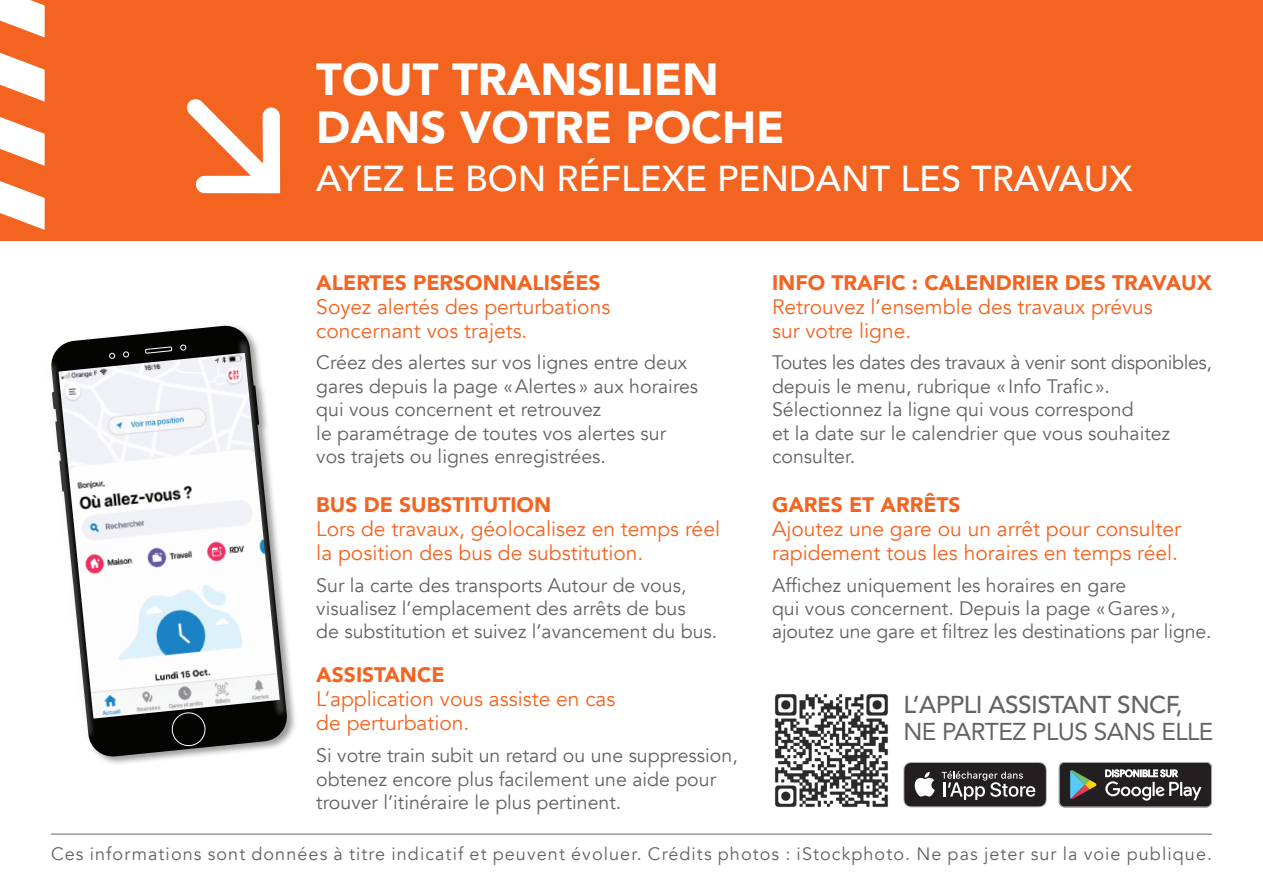
<style>
.page{position:relative;width:1263px;height:893px;background:#fff}
.page>*{position:absolute;margin:0;border:0;box-sizing:border-box;transform-origin:0 0}
.t1{font:900 45px/48px "Avenir";color:#fff}
.t2{font:500 36px "Avenir";color:#fff}
.t3{font:500 24.3px "Avenir";letter-spacing:-.02em;color:#636366}
.t4{font:24.3px "Avenir";letter-spacing:-.02em;color:#636366}
.t5{font:21px/24px "Avenir";color:#f36421}
.t6{font:900 21px "Avenir";color:#f36421}
.t7{font:19.5px/23.4px "Avenir";color:#636366}
.t8{font:18px "Avenir";letter-spacing:.06em;color:#636366}
</style>
<div class="page">
<div style="left:0;top:0;width:1263px;height:241px;background:#f36421"></div>
<svg style="left:0;top:0;width:45px;height:37px"></svg>
<svg style="left:0;top:117px;width:45px;height:49px"></svg>
<svg style="left:0;top:181px;width:45px;height:49px"></svg>
<svg style="left:0;top:53px;width:45px;height:49px"></svg>
<svg style="left:187px;top:99px;width:93px;height:94px"></svg>
<svg style="left:140px;top:328px;width:54px;height:430px;background:#40413f"></svg>
<img style="left:51px;top:334px;width:89px;height:430px">
<img style="left:194px;top:325px;width:101px;height:431px">
<svg style="left:89px;top:337px;width:116px;height:16px;background:#121211"></svg>
<img style="left:58px;top:353px;width:222px;height:366px">
<svg style="left:171px;top:711px;width:35px;height:36px"></svg>
<hr style="left:51px;top:834px;width:1161px;height:1px;background:#636366">
<img style="left:774px;top:694px;width:114px;height:114px">
<svg style="left:903px;top:762px;width:144px;height:45px;background:#4e4b4c"></svg>
<svg style="left:1059px;top:762px;width:153px;height:45px;background:#4d4c4c"></svg>
<h1 class="t1" style="left:316px;top:54px;width:470px">TOUT TRANSILIEN<br>DANS VOTRE POCHE</h1>
<h2 class="t2" style="left:316px;top:147px;width:818px">AYEZ LE BON RÉFLEXE PENDANT LES TRAVAUX</h2>
<p class="t6" style="left:316px;top:264px;width:286px">ALERTES PERSONNALISÉES</p>
<p class="t5" style="left:316px;top:295px;width:295px">Soyez alertés des perturbations concernant vos trajets.</p>
<p class="t7" style="left:316px;top:351px;width:383px">Créez des alertes sur vos lignes entre deux gares depuis la page «Alertes » aux horaires qui vous concernent et retrouvez<br>le paramétrage de toutes vos alertes sur vos trajets ou lignes enregistrées.</p>
<p class="t6" style="left:316px;top:486px;width:236px">BUS DE SUBSTITUTION</p>
<p class="t5" style="left:316px;top:517px;width:405px">Lors de travaux, géolocalisez en temps réel la position des bus de substitution.</p>
<p class="t7" style="left:316px;top:573px;width:402px">Sur la carte des transports Autour de vous, visualisez l’emplacement des arrêts de bus<br>de substitution et suivez l’avancement du bus.</p>
<p class="t6" style="left:772px;top:264px;width:441px">INFO TRAFIC : CALENDRIER DES TRAVAUX</p>
<p class="t5" style="left:772px;top:295px;width:382px">Retrouvez l’ensemble des travaux prévus sur votre ligne.</p>
<p class="t7" style="left:772px;top:351px;width:441px">Toutes les dates des travaux à venir sont disponibles, depuis le menu, rubrique « Info Trafic ».<br>Sélectionnez la ligne qui vous correspond<br>et la date sur le calendrier que vous souhaitez consulter.</p>
<p class="t6" style="left:772px;top:486px;width:190px">GARES ET ARRÊTS</p>
<p class="t5" style="left:772px;top:517px;width:411px">Ajoutez une gare ou un arrêt pour consulter rapidement tous les horaires en temps réel.</p>
<p class="t7" style="left:772px;top:573px;width:441px">Affichez uniquement les horaires en gare<br>qui vous concernent. Depuis la page «Gares », ajoutez une gare et filtrez les destinations par ligne.</p>
<p class="t6" style="left:316px;top:657px;width:130px">ASSISTANCE</p>
<p class="t5" style="left:316px;top:687px;width:300px">L’application vous assiste en cas de perturbation.</p>
<p class="t7" style="left:316px;top:744px;width:423px">Si votre train subit un retard ou une suppression, obtenez encore plus facilement une aide pour trouver l’itinéraire le plus pertinent.</p>
<p class="t8" style="left:51px;top:843px;width:1162px">Ces informations sont données à titre indicatif et peuvent évoluer. Crédits photos : iStockphoto. Ne pas jeter sur la voie publique.</p>
<p class="t3" style="left:903px;top:683px;width:281px">L’APPLI ASSISTANT SNCF,</p>
<p class="t4" style="left:903px;top:712px;width:311px">NE PARTEZ PLUS SANS ELLE</p>
</div>
